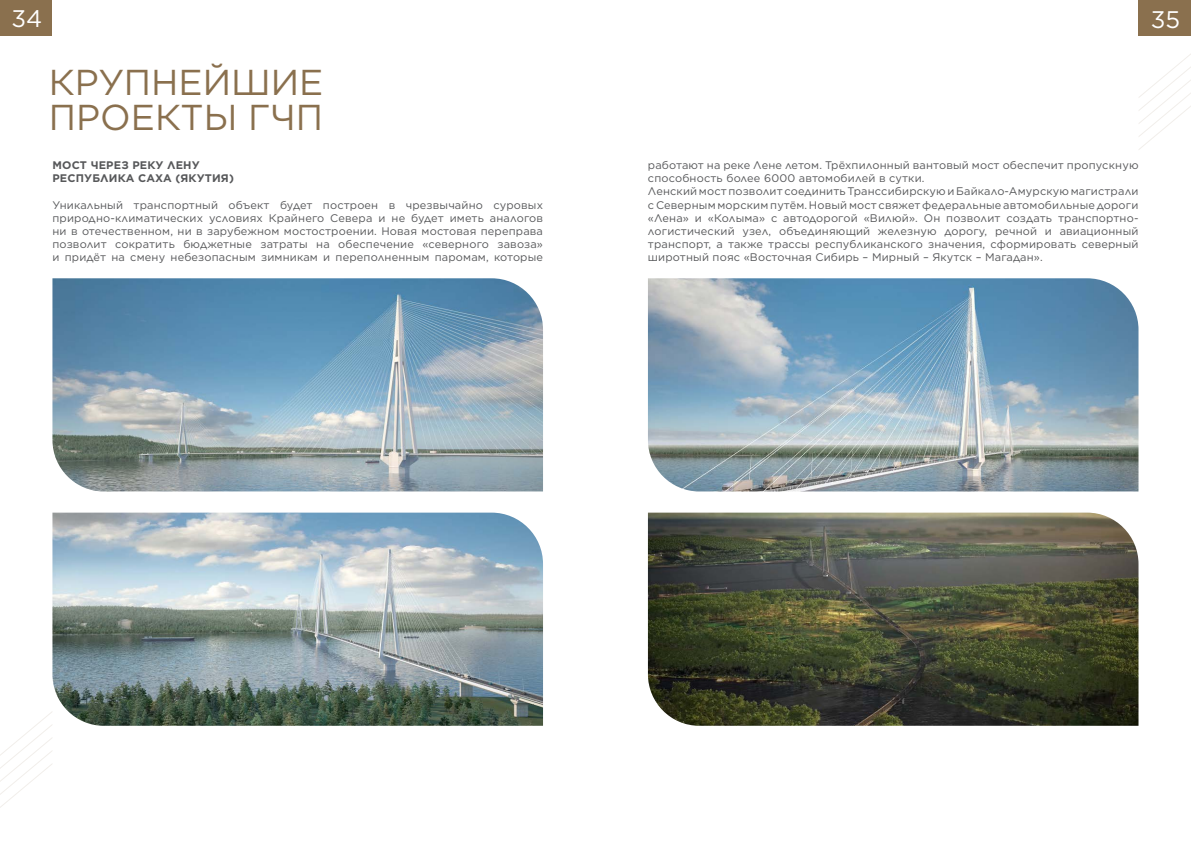
<style>
.page{position:relative;width:1191px;height:842px;background:#fff}
.page>*{position:absolute;margin:0;border:0;box-sizing:border-box;transform-origin:0 0}
.t1{font:36px/35px "Gotham";color:#8a704e}
.t2{font:24px "Gotham";color:#fff}
.t3{font:11px/13.2px "Gotham";letter-spacing:.015em;color:#57585a;text-align:justify}
.t4{font:700 11px "Gotham";letter-spacing:.015em;color:#57585a}
</style>
<div class="page">
<div style="left:1138px;top:0;width:53px;height:36px;background:#8a704e"></div>
<div style="left:0;top:0;width:52px;height:36px;background:#8a704e"></div>
<svg style="left:0;top:712px;width:52px;height:96px"></svg>
<svg style="left:1139px;top:54px;width:52px;height:96px"></svg>
<img style="left:52px;top:513px;width:491px;height:213px">
<img style="left:648px;top:513px;width:490px;height:213px">
<img style="left:52px;top:278px;width:491px;height:213px">
<img style="left:648px;top:278px;width:490px;height:213px">
<h2 class="t2" style="left:11px;top:3px;width:32px">34</h2>
<h2 class="t2" style="left:1151px;top:4px;width:31px">35</h2>
<p class="t1" style="left:49px;top:64px;width:276px">КРУПНЕЙШИЕ<br>ПРОЕКТЫ ГЧП</p>
<p class="t4" style="left:52px;top:158px;width:149px">МОСТ ЧЕРЕЗ РЕКУ ЛЕНУ</p>
<p class="t4" style="left:52px;top:171px;width:183px">РЕСПУБЛИКА САХА (ЯКУТИЯ)</p>
<p class="t3" style="left:52px;top:198px;width:492px">Уникальный транспортный объект будет построен в чрезвычайно суровых природно-климатических условиях Крайнего Севера и не будет иметь аналогов ни в отечественном, ни в зарубежном мостостроении. Новая мостовая переправа позволит сократить бюджетные затраты на обеспечение «северного завоза» и придёт на смену небезопасным зимникам и переполненным паромам, которые</p>
<p class="t3" style="left:648px;top:158px;width:492px">работают на реке Лене летом. Трёхпилонный вантовый мост обеспечит пропускную способность более 6000 автомобилей в сутки.</p>
<p class="t3" style="left:648px;top:185px;width:492px">Ленский мост позволит соединить Транссибирскую и Байкало-Амурскую магистрали с Северным морским путём. Новый мост свяжет федеральные автомобильные дороги «Лена» и «Колыма» с автодорогой «Вилюй». Он позволит создать транспортно&shy;логистический узел, объединяющий железную дорогу, речной и авиационный транспорт, а также трассы республиканского значения, сформировать северный широтный пояс «Восточная Сибирь – Мирный – Якутск – Магадан».</p>
</div>
